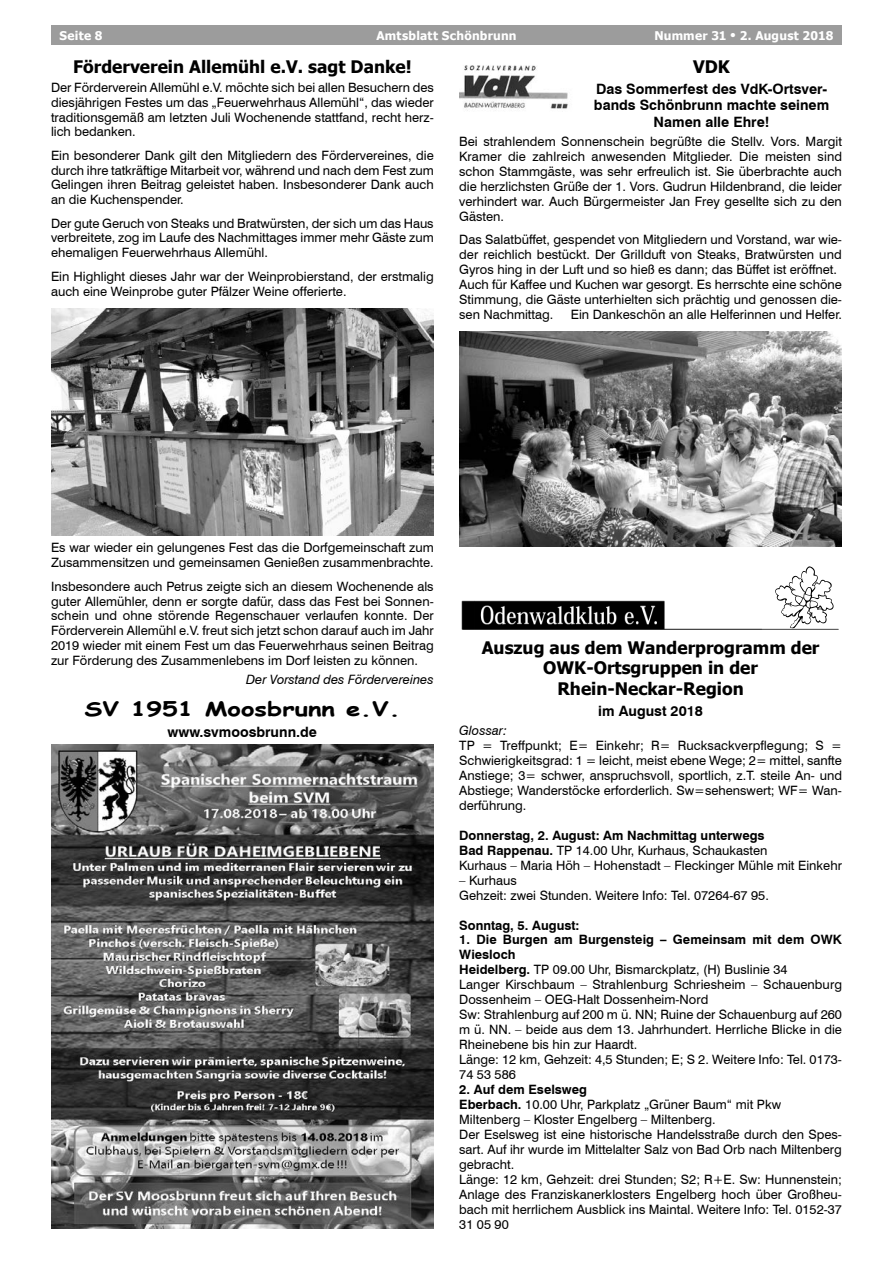
<style>
.page{position:relative;width:893px;height:1263px;background:#fff}
.page>*{position:absolute;margin:0;border:0;box-sizing:border-box;transform-origin:0 0}
.t1{font:700 19.5px "Comic Sans MS";color:#000;scale:1.32 1}
.t2{font:700 17.25px/20.4px "Tahoma";color:#000;text-align:center}
.t3{font:700 14.25px/16.6px "Swiss 721 BT";color:#000;text-align:center}
.t4{font:12.9px/15px "Swiss 721 BT";color:#000}
.t5{font:italic 12.9px "Swiss 721 BT";color:#000}
.t6{font:700 12.9px "Swiss 721 BT";color:#000}
.t7{font:700 12px "Tahoma";letter-spacing:.02em;color:#fff}
.s1{font-size:9px}
.s2{font-weight:700}
</style>
<div class="page">
<div style="left:51px;top:26px;width:791px;height:19px;background:#9c9c9c"></div>
<img style="left:51px;top:745px;width:383px;height:484px">
<img style="left:51px;top:308px;width:383px;height:227px">
<img style="left:459px;top:65px;width:109px;height:46px">
<img style="left:459px;top:331px;width:383px;height:216px">
<img style="left:461px;top:600px;width:378px;height:30px">
<svg style="left:775px;top:566px;width:58px;height:62px"></svg>
<p class="t7" style="left:60px;top:27px;width:45px">Seite 8</p>
<p class="t7" style="left:376px;top:27px;width:142px">Amtsblatt Schönbrunn</p>
<p class="t7" style="left:654px;top:27px;width:181px">Nummer 31 <span class="s1">•</span> 2. August 2018</p>
<h2 class="t2" style="left:693px;top:57px;width:38px">VDK</h2>
<p class="t3" style="left:594px;top:80px;width:237px">Das Sommerfest des VdK-Ortsver&shy;bands Schönbrunn machte seinem<br>Namen alle Ehre!</p>
<p class="t4" style="left:459px;top:133px;width:384px;text-align:justify">Bei strahlendem Sonnenschein begrüßte die Stellv. Vors. Margit Kramer die zahlreich anwesenden Mitglieder. Die meisten sind schon Stammgäste, was sehr erfreulich ist. Sie überbrachte auch die herzlichsten Grüße der 1. Vors. Gudrun Hildenbrand, die leider verhindert war. Auch Bürgermeister Jan Frey gesellte sich zu den Gästen.</p>
<p class="t4" style="left:459px;top:232px;width:384px">Das Salatbüffet, gespendet von Mitgliedern und Vorstand, war wie&shy;der reichlich bestückt. Der Grillduft von Steaks, Bratwürsten und Gyros hing in der Luft und so hieß es dann; das Büffet ist eröffnet.<br>Auch für Kaffee und Kuchen war gesorgt. Es herrschte eine schöne Stimmung, die Gäste unterhielten sich prächtig und genossen die&shy;sen Nachmittag.</p>
<h2 class="t2" style="left:73px;top:57px;width:340px">Förderverein Allemühl e.V. sagt Danke!</h2>
<p class="t4" style="left:51px;top:79px;width:384px;text-align:justify">Der Förderverein Allemühl e.V. möchte sich bei allen Besuchern des diesjährigen Festes um das „Feuerwehrhaus Allemühl“, das wieder traditionsgemäß am letzten Juli Wochenende stattfand, recht herz&shy;lich bedanken.</p>
<p class="t4" style="left:51px;top:147px;width:384px;text-align:justify">Ein besonderer Dank gilt den Mitgliedern des Fördervereines, die durch ihre tatkräftige Mitarbeit vor, während und nach dem Fest zum Gelingen ihren Beitrag geleistet haben. Insbesonderer Dank auch an die Kuchenspender.</p>
<p class="t4" style="left:51px;top:215px;width:384px;text-align:justify">Der gute Geruch von Steaks und Bratwürsten, der sich um das Haus verbreitete, zog im Laufe des Nachmittages immer mehr Gäste zum ehemaligen Feuerwehrhaus Allemühl.</p>
<p class="t4" style="left:51px;top:268px;width:384px">Ein Highlight dieses Jahr war der Weinprobierstand, der erstmalig auch eine Weinprobe guter Pfälzer Weine offerierte.</p>
<p class="t4" style="left:571px;top:307px;width:273px">Ein Dankeschön an alle Helferinnen und Helfer.</p>
<p class="t4" style="left:51px;top:540px;width:384px">Es war wieder ein gelungenes Fest das die Dorfgemeinschaft zum<br>Zusammensitzen und gemeinsamen Genießen zusammenbrachte.</p>
<p class="t4" style="left:51px;top:578px;width:384px;text-align:justify">Insbesondere auch Petrus zeigte sich an diesem Wochenende als guter Allemühler, denn er sorgte dafür, dass das Fest bei Sonnen&shy;schein und ohne störende Regenschauer verlaufen konnte. Der Förderverein Allemühl e.V. freut sich jetzt schon darauf auch im Jahr 2019 wieder mit einem Fest um das Feuerwehrhaus seinen Beitrag zur Förderung des Zusammenlebens im Dorf leisten zu können.</p>
<p class="t5" style="left:246px;top:671px;width:189px">Der Vorstand des Fördervereines</p>
<h1 class="t1" style="left:84px;top:695px;width:241px">SV 1951 Moosbrunn e.V.</h1>
<p class="t3" style="left:168px;top:723px;width:151px">www.svmoosbrunn.de</p>
<h2 class="t2" style="left:482px;top:638px;width:339px">Auszug aus dem Wanderprogramm der<br>OWK-Ortsgruppen in der<br>Rhein-Neckar-Region</h2>
<p class="t3" style="left:598px;top:702px;width:106px">im August 2018</p>
<p class="t5" style="left:459px;top:721px;width:49px">Glossar:</p>
<p class="t4" style="left:459px;top:737px;width:384px;text-align:justify">TP = Treffpunkt; E= Einkehr; R= Rucksackverpflegung; S = Schwierigkeitsgrad: 1 = leicht, meist ebene Wege; 2= mittel, sanfte Anstiege; 3= schwer, anspruchsvoll, sportlich, z.T. steile An- und Abstiege; Wanderstöcke erforderlich. Sw=sehenswert; WF= Wan&shy;derführung.</p>
<p class="t4" style="left:459px;top:827px;width:384px"><span class="s2">Donnerstag, 2. August: Am Nachmittag unterwegs<br>Bad Rappenau.</span> TP 14.00 Uhr, Kurhaus, Schaukasten<br>Kurhaus – Maria Höh – Hohenstadt – Fleckinger Mühle mit Einkehr</p>
<p class="t4" style="left:459px;top:872px;width:311px">– Kurhaus<br>Gehzeit: zwei Stunden. Weitere Info: Tel. 07264-67 95.</p>
<p class="t6" style="left:459px;top:916px;width:122px">Sonntag, 5. August:</p>
<p class="t4" style="left:459px;top:932px;width:384px"><span class="s2">1. Die Burgen am Burgensteig – Gemeinsam mit dem OWK Wiesloch<br>Heidelberg.</span> TP 09.00 Uhr, Bismarckplatz, (H) Buslinie 34<br>Langer Kirschbaum – Strahlenburg Schriesheim – Schauenburg Dossenheim – OEG-Halt Dossenheim-Nord<br>Sw: Strahlenburg auf 200 m ü. NN; Ruine der Schauenburg auf 260 m ü. NN. – beide aus dem 13. Jahrhundert. Herrliche Blicke in die Rheinebene bis hin zur Haardt.<br>Länge: 12 km, Gehzeit: 4,5 Stunden; E; S 2. Weitere Info: Tel. 0173- 74 53 586</p>
<p class="t4" style="left:459px;top:1081px;width:384px"><span class="s2">2. Auf dem Eselsweg<br>Eberbach.</span> 10.00 Uhr, Parkplatz „Grüner Baum“ mit Pkw Miltenberg – Kloster Engelberg – Miltenberg.<br>Der Eselsweg ist eine historische Handelsstraße durch den Spes&shy;sart. Auf ihr wurde im Mittelalter Salz von Bad Orb nach Miltenberg gebracht.<br>Länge: 12 km, Gehzeit: drei Stunden; S2; R+E. Sw: Hunnenstein; Anlage des Franziskanerklosters Engelberg hoch über Großheu&shy;bach mit herrlichem Ausblick ins Maintal. Weitere Info: Tel. 0152-37<br>31 05 90</p>
</div>
